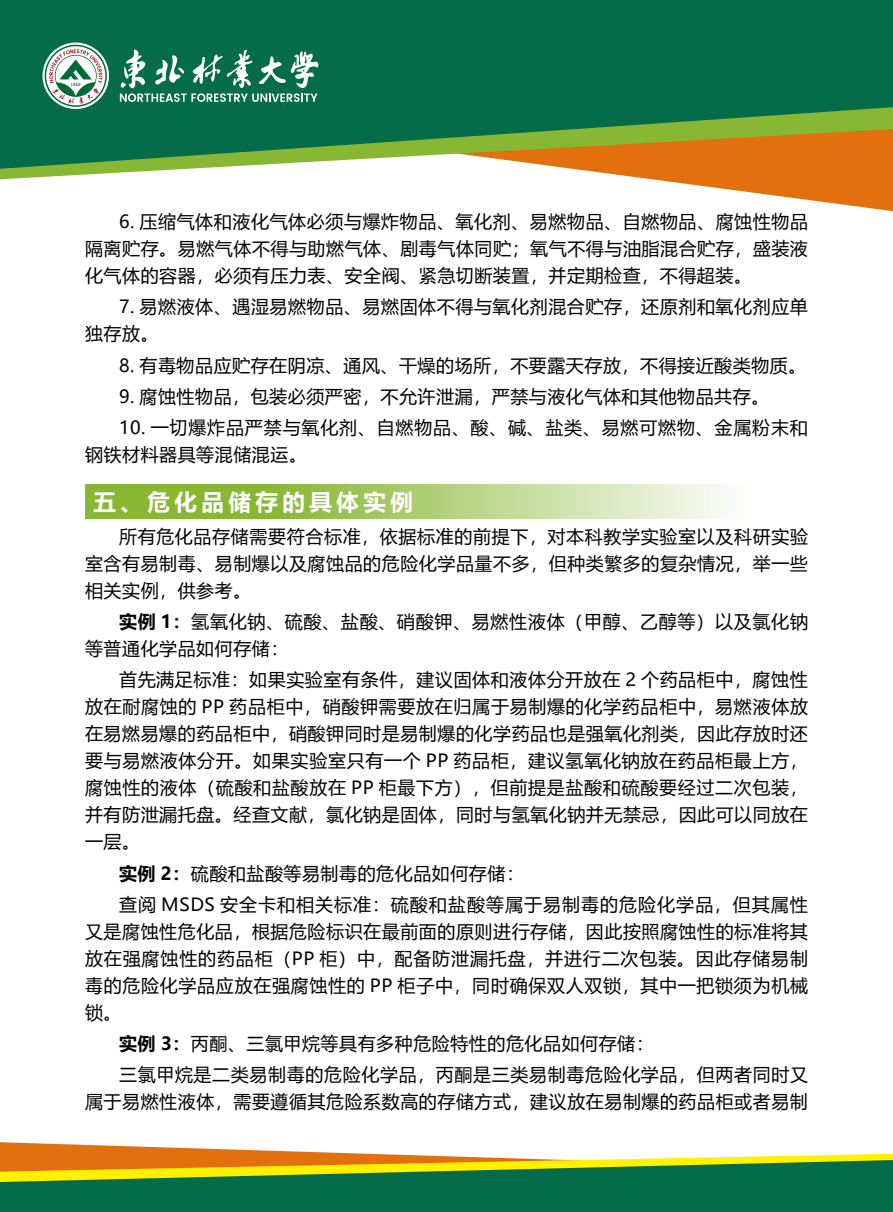
<style>
.page{position:relative;width:893px;height:1212px;background:#fff}
.page>*{position:absolute;margin:0;border:0;box-sizing:border-box;transform-origin:0 0}
.t1{font:700 22.5px "Microsoft Ya Hei";letter-spacing:.2em;color:#fff}
.t2{font:18px/27px "Microsoft Ya Hei";letter-spacing:.03em;color:#000;text-align:justify}
.t3{font:18px/31.2px "Microsoft Ya Hei";letter-spacing:.055em;color:#000}
.t4{font:18px/27px "Microsoft Ya Hei";letter-spacing:.05em;color:#000}
.s1{font-weight:700}
</style>
<div class="page">
<svg style="left:658px;top:180px;width:235px;height:32px"></svg>
<svg style="left:0;top:1142px;width:342px;height:11px"></svg>
<svg style="left:0;top:170px;width:893px;height:10px"></svg>
<svg style="left:0;top:1153px;width:893px;height:7px"></svg>
<svg style="left:0;top:0;width:893px;height:170px;background:#2a7745"></svg>
<svg style="left:0;top:1160px;width:893px;height:52px;background:#377e39"></svg>
<svg style="left:43px;top:43px;width:66px;height:66px"></svg>
<svg style="left:120px;top:48px;width:198px;height:54px"></svg>
<svg style="left:45px;top:45px;width:62px;height:62px"></svg>
<svg style="left:85px;top:485px;width:641px;height:34px;background:#afcf77"></svg>
<p class="t2" style="left:85px;top:208px;width:724px;text-indent:34px">6. 压缩气体和液化气体必须与爆炸物品、氧化剂、易燃物品、自燃物品、腐蚀性物品隔离贮存。易燃气体不得与助燃气体、剧毒气体同贮；氧气不得与油脂混合贮存，盛装液化气体的容器，必须有压力表、安全阀、紧急切断装置，并定期检查，不得超装。</p>
<p class="t2" style="left:85px;top:293px;width:724px;text-indent:34px">7. 易燃液体、遇湿易燃物品、易燃固体不得与氧化剂混合贮存，还原剂和氧化剂应单独存放。</p>
<p class="t2" style="left:119px;top:351px;width:689px">8. 有毒物品应贮存在阴凉、通风、干燥的场所，不要露天存放，不得接近酸类物质。</p>
<p class="t2" style="left:119px;top:382px;width:652px">9. 腐蚀性物品，包装必须严密，不允许泄漏，严禁与液化气体和其他物品共存。</p>
<p class="t4" style="left:85px;top:413px;width:724px;text-indent:34px">10. 一切爆炸品严禁与氧化剂、自燃物品、酸、碱、盐类、易燃可燃物、金属粉末和钢铁材料器具等混储混运。</p>
<p class="t1" style="left:94px;top:486px;width:321px">五、危化品储存的具体实例</p>
<p class="t2" style="left:85px;top:522px;width:724px;text-indent:34px">所有危化品存储需要符合标准，依据标准的前提下，对本科教学实验室以及科研实验室含有易制毒、易制爆以及腐蚀品的危险化学品量不多，但种类繁多的复杂情况，举一些相关实例，供参考。</p>
<p class="t2" style="left:85px;top:608px;width:724px;text-indent:34px"><span class="s1">实例 1：</span>氢氧化钠、硫酸、盐酸、硝酸钾、易燃性液体（甲醇、乙醇等）以及氯化钠等普通化学品如何存储：</p>
<p class="t2" style="left:85px;top:666px;width:724px;text-indent:34px">首先满足标准：如果实验室有条件，建议固体和液体分开放在 2 个药品柜中，腐蚀性放在耐腐蚀的 PP 药品柜中，硝酸钾需要放在归属于易制爆的化学药品柜中，易燃液体放在易燃易爆的药品柜中，硝酸钾同时是易制爆的化学药品也是强氧化剂类，因此存放时还要与易燃液体分开。如果实验室只有一个 PP 药品柜，建议氢氧化钠放在药品柜最上方，腐蚀性的液体（硫酸和盐酸放在 PP 柜最下方），但前提是盐酸和硫酸要经过二次包装，并有防泄漏托盘。经查文献，氯化钠是固体，同时与氢氧化钠并无禁忌，因此可以同放在一层。</p>
<p class="t3" style="left:119px;top:857px;width:690px"><span class="s1">实例 2：</span>硫酸和盐酸等易制毒的危化品如何存储：<br>查阅 MSDS 安全卡和相关标准：硫酸和盐酸等属于易制毒的危险化学品，但其属性</p>
<p class="t2" style="left:85px;top:917px;width:725px">又是腐蚀性危化品，根据危险标识在最前面的原则进行存储，因此按照腐蚀性的标准将其放在强腐蚀性的药品柜（PP 柜）中，配备防泄漏托盘，并进行二次包装。因此存储易制毒的危险化学品应放在强腐蚀性的 PP 柜子中，同时确保双人双锁，其中一把锁须为机械锁。</p>
<p class="t2" style="left:119px;top:1027px;width:690px;line-height:31.2px"><span class="s1">实例 3：</span>丙酮、三氯甲烷等具有多种危险特性的危化品如何存储：<br>三氯甲烷是二类易制毒的危险化学品，丙酮是三类易制毒危险化学品，但两者同时又</p>
<p class="t2" style="left:85px;top:1088px;width:724px">属于易燃性液体，需要遵循其危险系数高的存储方式，建议放在易制爆的药品柜或者易制</p>
</div>
